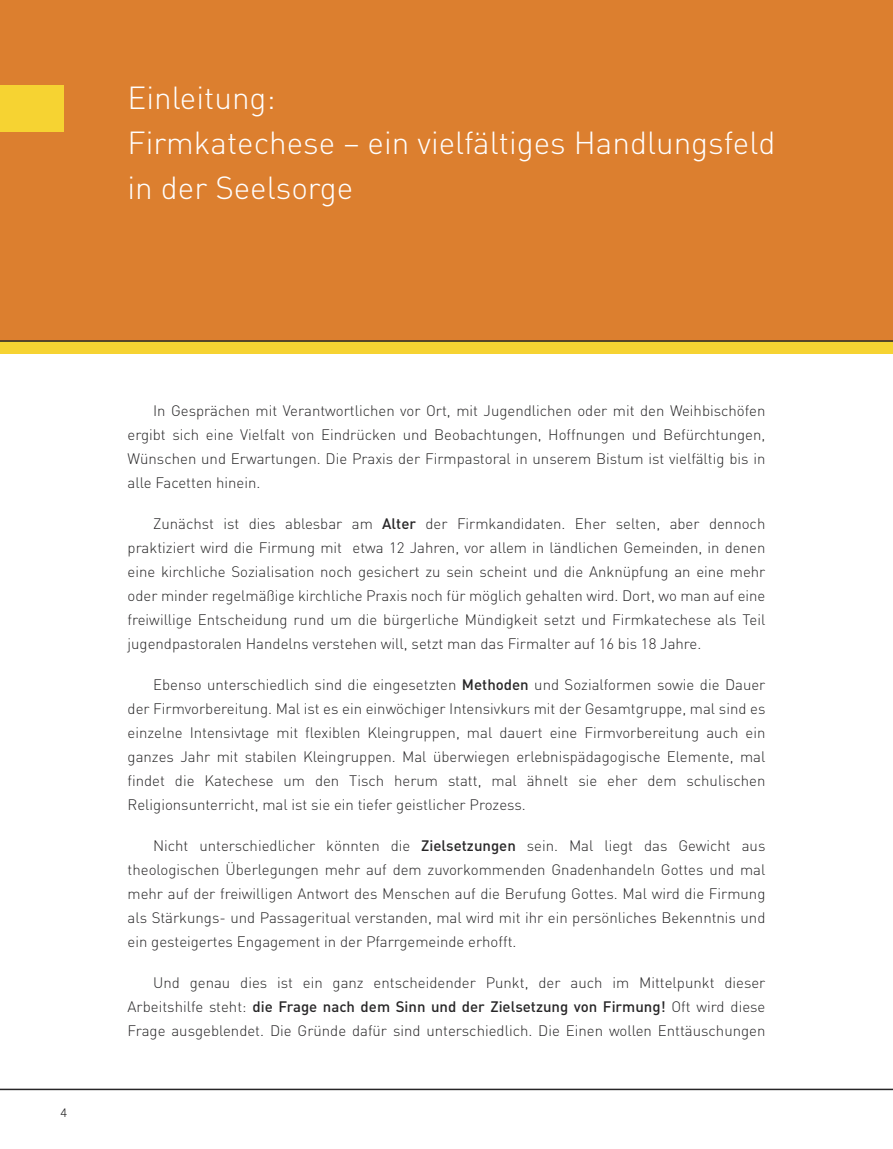
<style>
.page{position:relative;width:893px;height:1149px;background:#fff}
.page>*{position:absolute;margin:0;border:0;box-sizing:border-box;transform-origin:0 0}
.t1{font:300 31.5px/45px "DIN Pro";color:#fff}
.t2{font:300 15px/24px "DIN Pro";color:#272627;text-align:justify}
.t3{font:300 12px "Akzidenz Grotesk";color:#272627}
.s1{font-weight:500}
</style>
<div class="page">
<div style="left:0;top:341px;width:893px;height:13px;background:#f6d332"></div>
<div style="left:0;top:0;width:893px;height:340px;background:#dc7f2f"></div>
<hr style="left:0;top:340px;width:893px;height:2px;background:#272627">
<div style="left:0;top:85px;width:64px;height:47px;background:#f6d332"></div>
<hr style="left:0;top:1088px;width:893px;height:1px;background:#272627">
<h1 class="t1" style="left:128px;top:79px;width:649px">Einleitung:<br>Firmkatechese – ein vielfältiges Handlungsfeld in der Seelsorge</h1>
<p class="t3" style="left:60px;top:1107px;width:8px">4</p>
<p class="t2" style="left:128px;top:400px;width:639px;text-indent:26px">In Gesprächen mit Verantwortlichen vor Ort, mit Jugendlichen oder mit den Weihbischöfen ergibt sich eine Vielfalt von Eindrücken und Beobachtungen, Hoffnungen und Befürchtungen, Wünschen und Erwartungen. Die Praxis der Firmpastoral in unserem Bistum ist vielfältig bis in alle Facetten hinein.</p>
<p class="t2" style="left:128px;top:513px;width:639px;text-indent:26px">Zunächst ist dies ablesbar am <span class="s1">Alter</span> der Firmkandidaten. Eher selten, aber dennoch praktiziert wird die Firmung mit etwa 12 Jahren, vor allem in ländlichen Gemeinden, in denen eine kirchliche Sozialisation noch gesichert zu sein scheint und die Anknüpfung an eine mehr oder minder regelmäßige kirchliche Praxis noch für möglich gehalten wird. Dort, wo man auf eine freiwillige Entscheidung rund um die bürgerliche Mündigkeit setzt und Firmkatechese als Teil jugendpastoralen Handelns verstehen will, setzt man das Firmalter auf 16 bis 18 Jahre.</p>
<p class="t2" style="left:128px;top:674px;width:639px;text-indent:26px">Ebenso unterschiedlich sind die eingesetzten <span class="s1">Methoden</span> und Sozialformen sowie die Dauer der Firmvorbereitung. Mal ist es ein einwöchiger Intensivkurs mit der Gesamtgruppe, mal sind es einzelne Intensivtage mit flexiblen Kleingruppen, mal dauert eine Firmvorbereitung auch ein ganzes Jahr mit stabilen Kleingruppen. Mal überwiegen erlebnispädagogische Elemente, mal findet die Katechese um den Tisch herum statt, mal ähnelt sie eher dem schulischen Religionsunterricht, mal ist sie ein tiefer geistlicher Prozess.</p>
<p class="t2" style="left:128px;top:835px;width:639px;text-indent:26px">Nicht unterschiedlicher könnten die <span class="s1">Zielsetzungen</span> sein. Mal liegt das Gewicht aus theologischen Überlegungen mehr auf dem zuvorkommenden Gnadenhandeln Gottes und mal mehr auf der freiwilligen Antwort des Menschen auf die Berufung Gottes. Mal wird die Firmung als Stärkungs- und Passageritual verstanden, mal wird mit ihr ein persönliches Bekenntnis und ein gesteigertes Engagement in der Pfarrgemeinde erhofft.</p>
<p class="t2" style="left:128px;top:972px;width:639px;text-indent:26px">Und genau dies ist ein ganz entscheidender Punkt, der auch im Mittelpunkt dieser Arbeitshilfe steht: <span class="s1">die Frage nach dem Sinn und der Zielsetzung von Firmung!</span> Oft wird diese Frage ausgeblendet. Die Gründe dafür sind unterschiedlich. Die Einen wollen Enttäuschungen</p>
</div>
